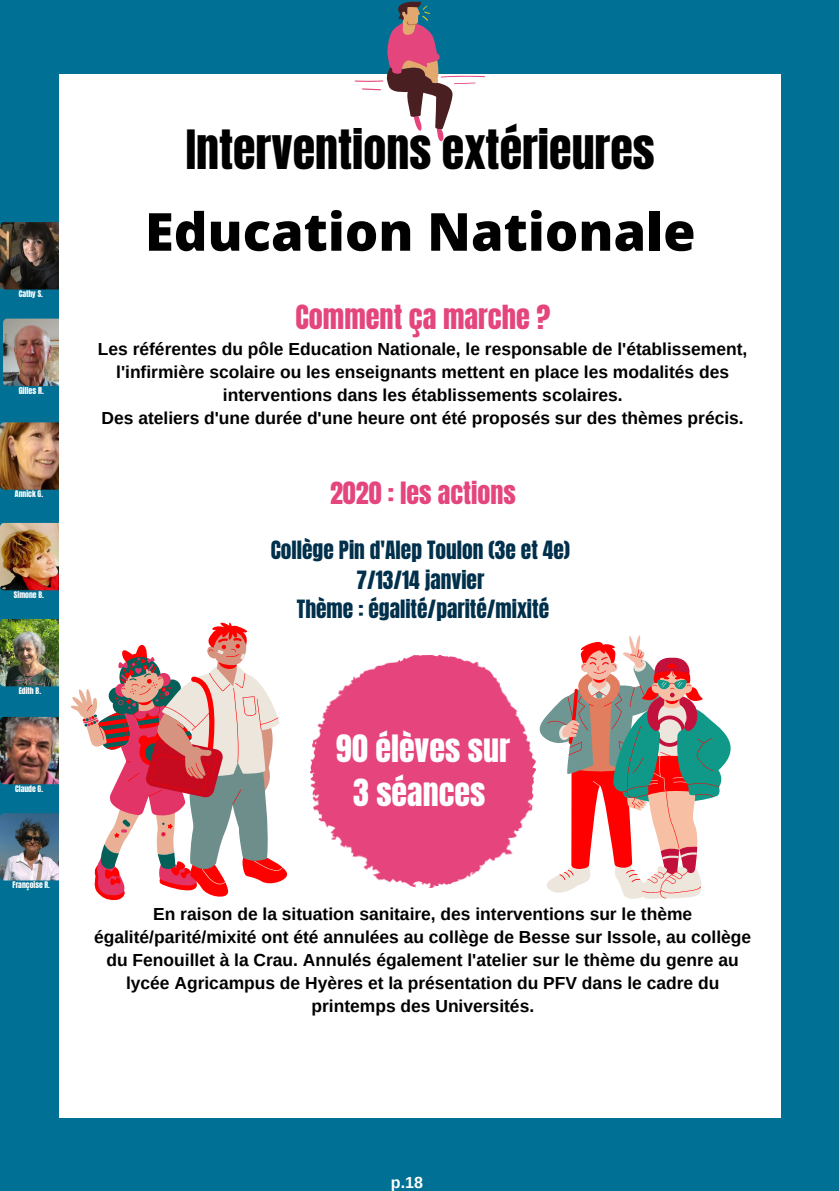
<style>
.page{position:relative;width:839px;height:1191px;background:#fff}
.page>*{position:absolute;margin:0;border:0;box-sizing:border-box;transform-origin:0 0}
.t1{font:800 52.4px "Open Sans";color:#000}
.t2{font:46px "Anton";color:#000}
.t3{font:32px/43.6px "Anton";color:#fff;text-align:center}
.t4{font:28.2px "Anton";color:#e4457d}
.t5{font:26.2px "Anton";color:#e4457d}
.t6{font:21.4px/29px "Anton";color:#00304b;text-align:center}
.t7{font:700 17.4px/23.2px "Arimo";color:#000;text-align:center}
.t8{font:700 16px "Arimo";color:#fff}
.t9{font:8px "Anton";color:#fff}
.t10{font:7.8px "Anton";color:#fff}
</style>
<div class="page">
<div style="left:0;top:0;width:838px;height:1191px;background:#007194"></div>
<img style="left:3px;top:319px;width:67px;height:67px;border-radius:4px">
<img style="left:0;top:422px;width:67px;height:68px;border-radius:4px">
<img style="left:0;top:222px;width:67px;height:67px;border-radius:4px">
<img style="left:0;top:717px;width:67px;height:67px;border-radius:4px">
<img style="left:0;top:619px;width:67px;height:67px;border-radius:4px">
<img style="left:0;top:813px;width:67px;height:67px;border-radius:4px">
<img style="left:0;top:523px;width:67px;height:67px;border-radius:4px">
<div style="left:59px;top:74px;width:721px;height:1044px;background:#fff"></div>
<svg style="left:354px;top:1px;width:131px;height:140px"></svg>
<img style="left:310px;top:656px;width:225px;height:231px">
<svg style="left:70px;top:622px;width:218px;height:278px"></svg>
<svg style="left:539px;top:635px;width:192px;height:264px"></svg>
<p class="t10" style="left:19px;top:288px;width:26px">Cathy S.</p>
<p class="t9" style="left:19px;top:385px;width:27px">Gilles R.</p>
<p class="t10" style="left:15px;top:488px;width:30px">Annick G.</p>
<p class="t10" style="left:14px;top:589px;width:31px">Simone B.</p>
<p class="t10" style="left:19px;top:685px;width:24px">Edith B.</p>
<p class="t10" style="left:15px;top:783px;width:30px">Claude G.</p>
<p class="t10" style="left:13px;top:879px;width:39px">Françoise R.</p>
<h2 class="t2" style="left:186px;top:117px;width:470px">Interventions extérieures</h2>
<h1 class="t1" style="left:145px;top:195px;width:552px">Education Nationale</h1>
<h3 class="t4" style="left:295px;top:297px;width:256px">Comment ça marche ?</h3>
<p class="t7" style="left:98px;top:337px;width:651px">Les référentes du pôle Education Nationale, le responsable de l'établissement, l'infirmière scolaire ou les enseignants mettent en place les modalités des interventions dans les établissements scolaires.<br>Des ateliers d'une durée d'une heure ont été proposés sur des thèmes précis.</p>
<h3 class="t5" style="left:330px;top:474px;width:187px">2020 : les actions</h3>
<p class="t6" style="left:271px;top:536px;width:301px">Collège Pin d'Alep Toulon (3e et 4e)<br>7/13/14 janvier<br>Thème : égalité/parité/mixité</p>
<h3 class="t3" style="left:336px;top:728px;width:175px">90 élèves sur<br>3 séances</h3>
<p class="t7" style="left:94px;top:902px;width:658px">En raison de la situation sanitaire, des interventions sur le thème égalité/parité/mixité ont été annulées au collège de Besse sur Issole, au collège du Fenouillet à la Crau. Annulés également l'atelier sur le thème du genre au lycée Agricampus de Hyères et la présentation du PFV dans le cadre du printemps des Universités.</p>
<p class="t8" style="left:391px;top:1173px;width:34px">p.18</p>
</div>
